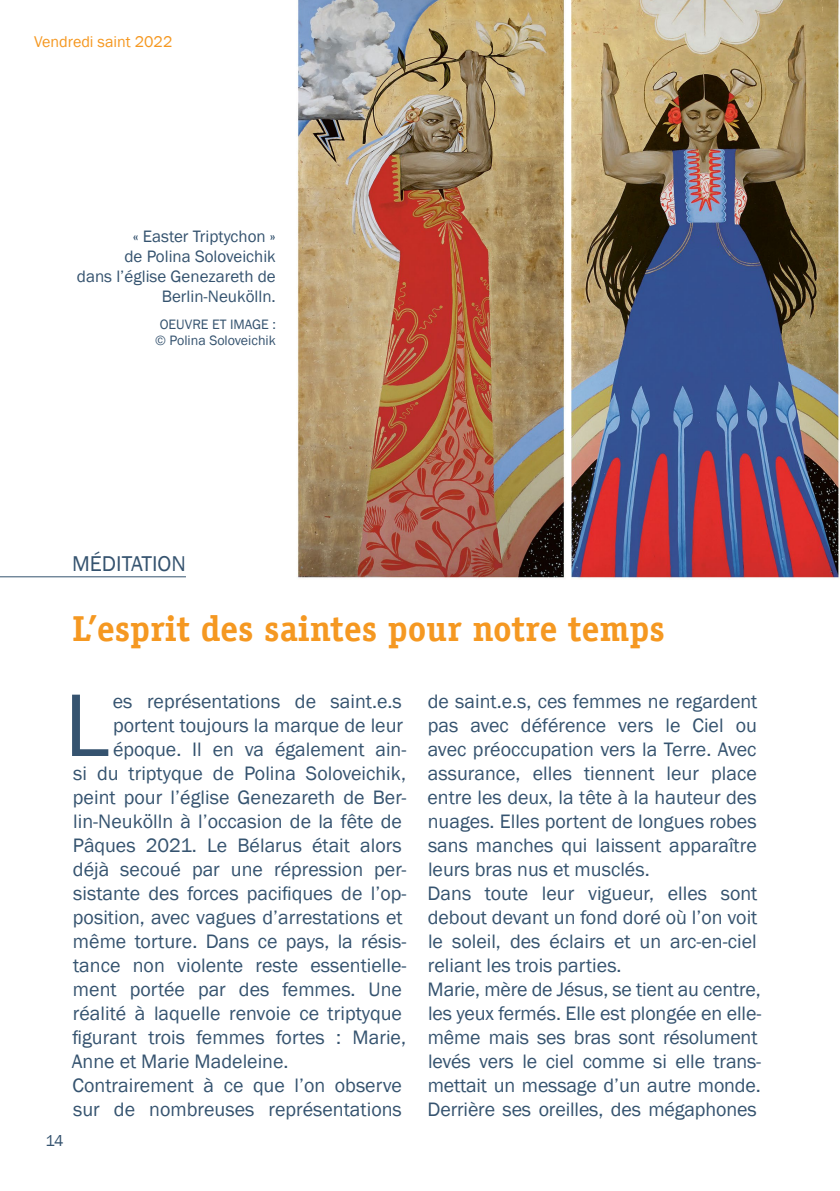
<style>
.page{position:relative;width:840px;height:1191px;background:#fff}
.page>*{position:absolute;margin:0;border:0;box-sizing:border-box;transform-origin:0 0}
.FR-Normal_mit_Initia{font:92px "Franklin Gothic";color:#35536f}
.FR-Titel_klein{font:700 36px "Officina Serif LT";color:#f59821}
.ALLG-Rubriken_linke{font:22px "Franklin Gothic";color:#35536f}
.FR-Normal{font:20px/24px "Franklin Gothic";letter-spacing:-.01em;color:#35536f}
.FR-Normal_mit_Initia-2{font:20px "Franklin Gothic";color:#35536f}
.DE-Detailinfo{font:17px/20px "Franklin Gothic";color:#35536f;text-align:right}
.t1{font:16px "Franklin Gothic";color:#f59821}
.t2{font:16px "Franklin Gothic";color:#35536f}
.ALLG-Bildrechte{font:14px/16px "Franklin Gothic";color:#35536f;text-align:center}
</style>
<div class="page">
<hr style="left:0;top:576px;width:186px;height:1px;background:#35536f">
<img style="left:297px;top:0;width:542px;height:580px">
<p class="t1" style="left:34px;top:32px;width:140px">Vendredi saint 2022</p>
<p class="DE-Detailinfo" style="left:77px;top:227px;width:200px">« Easter Triptychon »<br>de Polina Soloveichik<br>dans l’église Genezareth de<br>Berlin-Neukölln.</p>
<p class="ALLG-Bildrechte" style="left:155px;top:317px;width:122px">OEUVRE ET IMAGE : © Polina Soloveichik</p>
<p class="ALLG-Rubriken_linke" style="left:72px;top:549px;width:115px">MÉDITATION</p>
<p class="FR-Titel_klein" style="left:72px;top:606px;width:594px">L’esprit des saintes pour notre temps</p>
<p class="t2" style="left:45px;top:1130px;width:20px">14</p>
<p class="FR-Normal_mit_Initia" style="left:64px;top:668px;width:47px">L</p>
<p class="FR-Normal_mit_Initia-2" style="left:113px;top:689px;width:290px">es représentations de saint.e.s</p>
<p class="FR-Normal_mit_Initia-2" style="left:113px;top:713px;width:291px">portent toujours la marque de leur</p>
<p class="FR-Normal_mit_Initia-2" style="left:113px;top:737px;width:295px">époque. Il en va également ain-</p>
<p class="FR-Normal_mit_Initia-2" style="left:73px;top:761px;width:334px">si du triptyque de Polina Soloveichik,</p>
<p class="FR-Normal_mit_Initia-2" style="left:73px;top:785px;width:335px">peint pour l’église Genezareth de Ber-</p>
<p class="FR-Normal_mit_Initia-2" style="left:73px;top:809px;width:330px">lin-Neukölln à l’occasion de la fête de</p>
<p class="FR-Normal_mit_Initia-2" style="left:73px;top:833px;width:330px">Pâques 2021. Le Bélarus était alors</p>
<p class="FR-Normal_mit_Initia-2" style="left:73px;top:857px;width:335px">déjà secoué par une répression per-</p>
<p class="FR-Normal_mit_Initia-2" style="left:73px;top:881px;width:334px">sistante des forces pacifiques de l’op-</p>
<p class="FR-Normal_mit_Initia-2" style="left:73px;top:905px;width:331px">position, avec vagues d’arrestations et</p>
<p class="FR-Normal_mit_Initia-2" style="left:73px;top:929px;width:335px">même torture. Dans ce pays, la résis-</p>
<p class="FR-Normal_mit_Initia-2" style="left:73px;top:953px;width:335px">tance non violente reste essentielle-</p>
<p class="FR-Normal_mit_Initia-2" style="left:73px;top:977px;width:330px">ment portée par des femmes. Une</p>
<p class="FR-Normal_mit_Initia-2" style="left:73px;top:1001px;width:330px">réalité à laquelle renvoie ce triptyque</p>
<p class="FR-Normal_mit_Initia-2" style="left:72px;top:1025px;width:335px">figurant trois femmes fortes : Marie,</p>
<p class="FR-Normal_mit_Initia-2" style="left:72px;top:1049px;width:218px">Anne et Marie Madeleine.</p>
<p class="FR-Normal" style="left:72px;top:1073px;width:331px">Contrairement à ce que l’on observe sur de nombreuses représentations</p>
<p class="FR-Normal" style="left:427px;top:689px;width:331px;text-align:justify">de saint.e.s, ces femmes ne regardent pas avec déférence vers le Ciel ou avec préoccupation vers la Terre. Avec assurance, elles tiennent leur place entre les deux, la tête à la hauteur des nuages. Elles portent de longues robes sans manches qui laissent apparaître leurs bras nus et musclés.</p>
<p class="FR-Normal" style="left:427px;top:881px;width:331px;text-align:justify">Dans toute leur vigueur, elles sont debout devant un fond doré où l’on voit le soleil, des éclairs et un arc-en-ciel reliant les trois parties.</p>
<p class="FR-Normal" style="left:427px;top:977px;width:335px">Marie, mère de Jésus, se tient au centre, les yeux fermés. Elle est plongée en elle&shy;même mais ses bras sont résolument levés vers le ciel comme si elle trans&shy;mettait un message d’un autre monde.<br>Derrière ses oreilles, des mégaphones</p>
</div>
